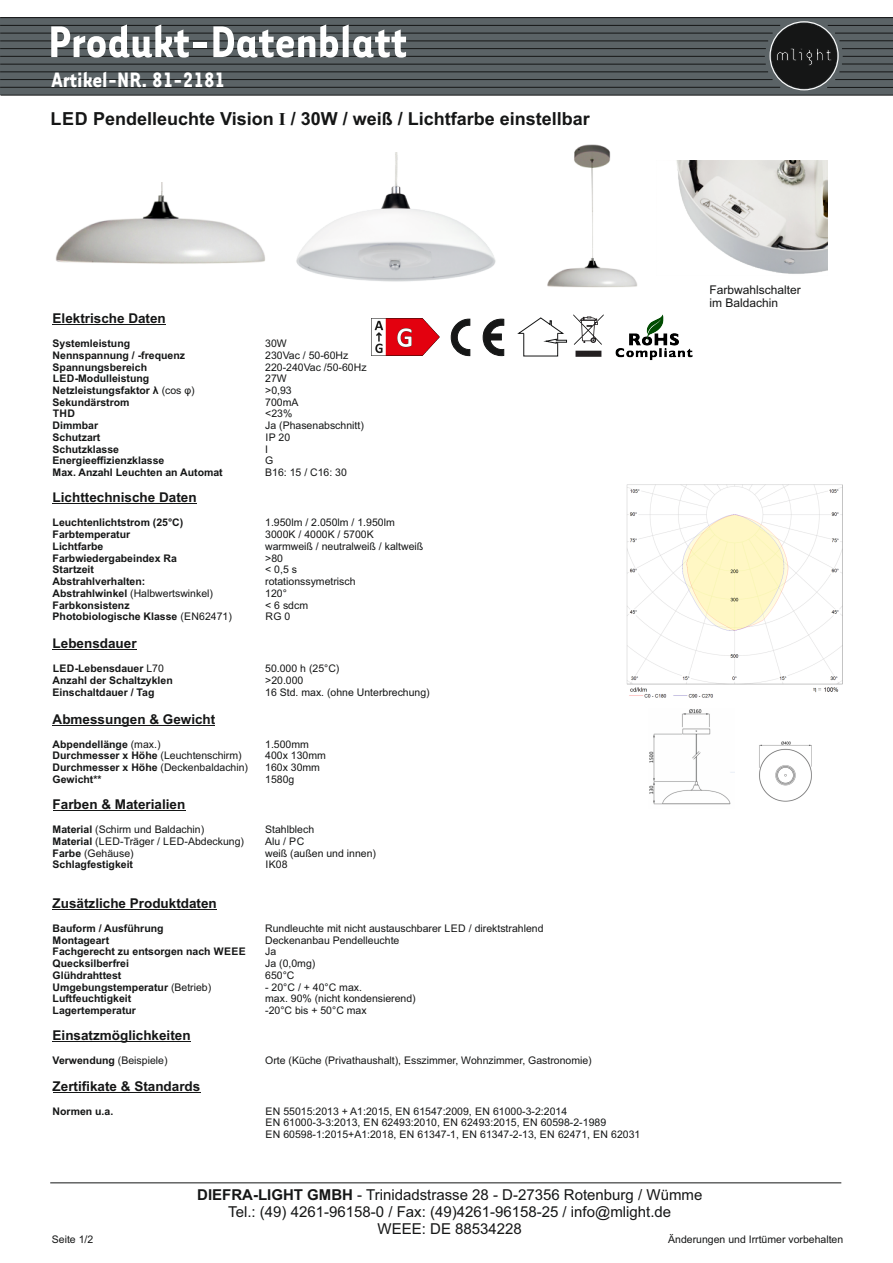
<style>
.page{position:relative;width:893px;height:1263px;background:#fff}
.page>*{position:absolute;margin:0;border:0;box-sizing:border-box;transform-origin:0 0}
.t1{font:700 51.15px "Tarzana Narrow";color:#fff}
.t2{font:700 24px "Tarzana Narrow";color:#fff}
.t3{font:700 18px "Arial";color:#151616}
.t4{font:15px/16.8px "Arial";color:#151616;text-align:center}
.t5{font:700 13.5px "Arial";color:#151616}
.t6{font:12px/13.4px "Arial";color:#151616}
.t7{font:10.5px/11.7px "Arial";color:#151616}
.t8{font:700 10.5px "Arial";color:#151616}
.s1{font-family:"Times New Roman"}
.s2{font-weight:400}
.s3{font-weight:700}
</style>
<div class="page">
<img style="left:547px;top:144px;width:90px;height:144px">
<hr style="left:53px;top:324px;width:113px;height:1px;background:#151616">
<hr style="left:53px;top:503px;width:144px;height:1px;background:#151616">
<hr style="left:53px;top:649px;width:84px;height:1px;background:#151616">
<hr style="left:53px;top:725px;width:162px;height:1px;background:#151616">
<hr style="left:53px;top:810px;width:132px;height:1px;background:#151616">
<hr style="left:53px;top:909px;width:164px;height:1px;background:#151616">
<hr style="left:53px;top:1041px;width:138px;height:1px;background:#151616">
<hr style="left:53px;top:1092px;width:147px;height:1px;background:#151616">
<hr style="left:50px;top:1182px;width:791px;height:1px;background:#151616">
<svg style="left:451px;top:319px;width:53px;height:37px"></svg>
<img style="left:615px;top:314px;width:78px;height:47px">
<svg style="left:517px;top:317px;width:50px;height:27px"></svg>
<img style="left:574px;top:314px;width:30px;height:43px">
<img style="left:55px;top:182px;width:210px;height:82px">
<img style="left:296px;top:153px;width:200px;height:129px">
<img style="left:676px;top:161px;width:152px;height:113px">
<img style="left:626px;top:485px;width:216px;height:213px">
<img style="left:649px;top:709px;width:85px;height:96px">
<img style="left:759px;top:741px;width:53px;height:61px">
<div style="left:0;top:17px;width:893px;height:78px;background:#5b6366"></div>
<svg style="left:0;top:95px;width:893px;height:1px"></svg>
<svg style="left:0;top:17px;width:893px;height:72px"></svg>
<div style="left:769px;top:21px;width:70px;height:69px;border:1px solid #fff;border-radius:50%"></div>
<img style="left:371px;top:318px;width:69px;height:38px">
<h1 class="t1" style="left:48px;top:26px;width:360px">Produkt-Datenblatt</h1>
<h2 class="t2" style="left:51px;top:72px;width:175px">Artikel-NR. 81-2181</h2>
<h3 class="t3" style="left:50px;top:112px;width:541px">LED Pendelleuchte Vision <span class="s1">I</span> / 30W / weiß / Lichtfarbe einstellbar</h3>
<p class="t5" style="left:53px;top:313px;width:115px">Elektrische Daten</p>
<p class="t8" style="left:53px;top:339px;width:79px">Systemleistung</p>
<p class="t7" style="left:265px;top:338px;width:23px">30W</p>
<p class="t8" style="left:53px;top:351px;width:134px">Nennspannung / -frequenz</p>
<p class="t7" style="left:265px;top:350px;width:85px">230Vac / 50-60Hz</p>
<p class="t8" style="left:53px;top:363px;width:96px">Spannungsbereich</p>
<p class="t7" style="left:265px;top:362px;width:103px">220-240Vac /50-60Hz</p>
<p class="t8" style="left:53px;top:375px;width:98px">LED-Modulleistung</p>
<p class="t7" style="left:265px;top:374px;width:23px">27W</p>
<p class="t8" style="left:53px;top:386px;width:144px">Netzleistungsfaktor λ <span class="s2">(cos φ)</span></p>
<p class="t7" style="left:265px;top:385px;width:28px">&gt;0,93</p>
<p class="t8" style="left:53px;top:398px;width:79px">Sekundärstrom</p>
<p class="t7" style="left:265px;top:397px;width:35px">700mA</p>
<p class="t8" style="left:53px;top:410px;width:24px">THD</p>
<p class="t7" style="left:265px;top:409px;width:29px">&lt;23%</p>
<p class="t8" style="left:53px;top:422px;width:47px">Dimmbar</p>
<p class="t7" style="left:265px;top:421px;width:100px">Ja (Phasenabschnitt)</p>
<p class="t8" style="left:53px;top:433px;width:49px">Schutzart</p>
<p class="t7" style="left:265px;top:432px;width:26px">IP 20</p>
<p class="t8" style="left:53px;top:445px;width:68px">Schutzklasse</p>
<p class="t7" style="left:265px;top:444px;width:4px">I</p>
<p class="t8" style="left:53px;top:457px;width:113px">Energieeffizienzklasse</p>
<p class="t7" style="left:265px;top:456px;width:10px">G</p>
<p class="t8" style="left:53px;top:468px;width:172px">Max. Anzahl Leuchten an Automat</p>
<p class="t7" style="left:265px;top:468px;width:83px">B16: 15 / C16: 30</p>
<p class="t5" style="left:53px;top:492px;width:146px">Lichttechnische Daten</p>
<p class="t8" style="left:53px;top:519px;width:132px">Leuchtenlichtstrom (25°C)</p>
<p class="t7" style="left:265px;top:518px;width:131px">1.950lm / 2.050lm / 1.950lm</p>
<p class="t8" style="left:53px;top:530px;width:79px">Farbtemperatur</p>
<p class="t7" style="left:265px;top:530px;width:110px">3000K / 4000K / 5700K</p>
<p class="t8" style="left:53px;top:542px;width:52px">Lichtfarbe</p>
<p class="t7" style="left:265px;top:541px;width:160px">warmweiß / neutralweiß / kaltweiß</p>
<p class="t8" style="left:53px;top:554px;width:126px">Farbwiedergabeindex Ra</p>
<p class="t7" style="left:265px;top:553px;width:19px">&gt;80</p>
<p class="t8" style="left:53px;top:566px;width:43px">Startzeit</p>
<p class="t7" style="left:265px;top:565px;width:33px">&lt; 0,5 s</p>
<p class="t8" style="left:53px;top:577px;width:94px">Abstrahlverhalten:</p>
<p class="t7" style="left:265px;top:576px;width:92px">rotationssymetrisch</p>
<p class="t7" style="left:53px;top:588px;width:162px"><span class="s3">Abstrahlwinkel</span> (Halbwertswinkel)</p>
<p class="t7" style="left:265px;top:588px;width:23px">120°</p>
<p class="t8" style="left:53px;top:601px;width:79px">Farbkonsistenz</p>
<p class="t7" style="left:265px;top:600px;width:44px">&lt; 6 sdcm</p>
<p class="t8" style="left:53px;top:613px;width:181px">Photobiologische Klasse <span class="s2">(EN62471)</span></p>
<p class="t7" style="left:265px;top:612px;width:27px">RG 0</p>
<p class="t5" style="left:53px;top:638px;width:86px">Lebensdauer</p>
<p class="t8" style="left:53px;top:664px;width:113px">LED-Lebensdauer <span class="s2">L70</span></p>
<p class="t7" style="left:265px;top:664px;width:76px">50.000 h (25°C)</p>
<p class="t8" style="left:53px;top:676px;width:122px">Anzahl der Schaltzyklen</p>
<p class="t7" style="left:265px;top:675px;width:40px">&gt;20.000</p>
<p class="t8" style="left:53px;top:688px;width:103px">Einschaltdauer / Tag</p>
<p class="t7" style="left:265px;top:687px;width:166px">16 Std. max. (ohne Unterbrechung)</p>
<p class="t5" style="left:53px;top:714px;width:164px">Abmessungen &amp; Gewicht</p>
<p class="t8" style="left:53px;top:740px;width:109px">Abpendellänge <span class="s2">(max.)</span></p>
<p class="t7" style="left:265px;top:739px;width:45px">1.500mm</p>
<p class="t8" style="left:53px;top:752px;width:191px">Durchmesser x Höhe <span class="s2">(Leuchtenschirm)</span></p>
<p class="t7" style="left:265px;top:751px;width:62px">400x 130mm</p>
<p class="t7" style="left:53px;top:762px;width:197px"><span class="s3">Durchmesser x Höhe</span> (Deckenbaldachin)</p>
<p class="t7" style="left:265px;top:762px;width:56px">160x 30mm</p>
<p class="t8" style="left:53px;top:775px;width:51px">Gewicht**</p>
<p class="t7" style="left:265px;top:774px;width:31px">1580g</p>
<p class="t5" style="left:53px;top:799px;width:134px">Farben &amp; Materialien</p>
<p class="t7" style="left:53px;top:824px;width:153px"><span class="s3">Material</span> (Schirm und Baldachin)</p>
<p class="t7" style="left:265px;top:824px;width:51px">Stahlblech</p>
<p class="t7" style="left:53px;top:836px;width:193px"><span class="s3">Material</span> (LED-Träger / LED-Abdeckung)</p>
<p class="t7" style="left:265px;top:836px;width:41px">Alu / PC</p>
<p class="t7" style="left:53px;top:848px;width:83px"><span class="s3">Farbe</span> (Gehäuse)</p>
<p class="t7" style="left:265px;top:848px;width:112px">weiß (außen und innen)</p>
<p class="t8" style="left:53px;top:861px;width:82px">Schlagfestigkeit</p>
<p class="t7" style="left:265px;top:860px;width:24px">IK08</p>
<p class="t5" style="left:53px;top:898px;width:166px">Zusätzliche Produktdaten</p>
<p class="t8" style="left:53px;top:924px;width:113px">Bauform / Ausführung</p>
<p class="t7" style="left:265px;top:923px;width:280px">Rundleuchte mit nicht austauschbarer LED / direktstrahlend</p>
<p class="t8" style="left:53px;top:936px;width:58px">Montageart</p>
<p class="t7" style="left:265px;top:935px;width:136px">Deckenanbau Pendelleuchte</p>
<p class="t8" style="left:53px;top:948px;width:195px">Fachgerecht zu entsorgen nach WEEE</p>
<p class="t7" style="left:265px;top:947px;width:13px">Ja</p>
<p class="t8" style="left:53px;top:959px;width:78px">Quecksilberfrei</p>
<p class="t7" style="left:265px;top:958px;width:52px">Ja (0,0mg)</p>
<p class="t8" style="left:53px;top:971px;width:70px">Glühdrahttest</p>
<p class="t7" style="left:265px;top:970px;width:31px">650°C</p>
<p class="t8" style="left:53px;top:983px;width:160px">Umgebungstemperatur <span class="s2">(Betrieb)</span></p>
<p class="t7" style="left:265px;top:982px;width:98px">- 20°C / + 40°C max.</p>
<p class="t8" style="left:53px;top:995px;width:80px">Luftfeuchtigkeit</p>
<p class="t7" style="left:265px;top:994px;width:152px">max. 90% (nicht kondensierend)</p>
<p class="t8" style="left:53px;top:1006px;width:85px">Lagertemperatur</p>
<p class="t7" style="left:265px;top:1005px;width:103px">-20°C bis + 50°C max</p>
<p class="t5" style="left:53px;top:1030px;width:140px">Einsatzmöglichkeiten</p>
<p class="t7" style="left:53px;top:1056px;width:116px"><span class="s3">Verwendung</span> (Beispiele)</p>
<p class="t7" style="left:265px;top:1056px;width:328px">Orte (Küche (Privathaushalt), Esszimmer, Wohnzimmer, Gastronomie)</p>
<p class="t5" style="left:53px;top:1081px;width:149px">Zertifikate &amp; Standards</p>
<p class="t8" style="left:53px;top:1107px;width:62px">Normen u.a.</p>
<p class="t7" style="left:265px;top:1106px;width:377px">EN 55015:2013 + A1:2015, EN 61547:2009, EN 61000-3-2:2014<br>EN 61000-3-3:2013, EN 62493:2010, EN 62493:2015, EN 60598-2-1989<br>EN 60598-1:2015+A1:2018, EN 61347-1, EN 61347-2-13, EN 62471, EN 62031</p>
<p class="t6" style="left:710px;top:284px;width:93px">Farbwahlschalter im Baldachin</p>
<h3 class="t4" style="left:197px;top:1188px;width:507px"><span class="s3">DIEFRA-LIGHT GMBH</span> - Trinidadstrasse 28 - D-27356 Rotenburg / Wümme<br>Tel.: (49) 4261-96158-0 / Fax: (49)4261-96158-25 / info@mlight.de<br>WEEE: DE 88534228</h3>
<p class="t7" style="left:52px;top:1234px;width:43px">Seite 1/2</p>
<p class="t7" style="left:668px;top:1234px;width:177px">Änderungen und Irrtümer vorbehalten</p>
</div>
